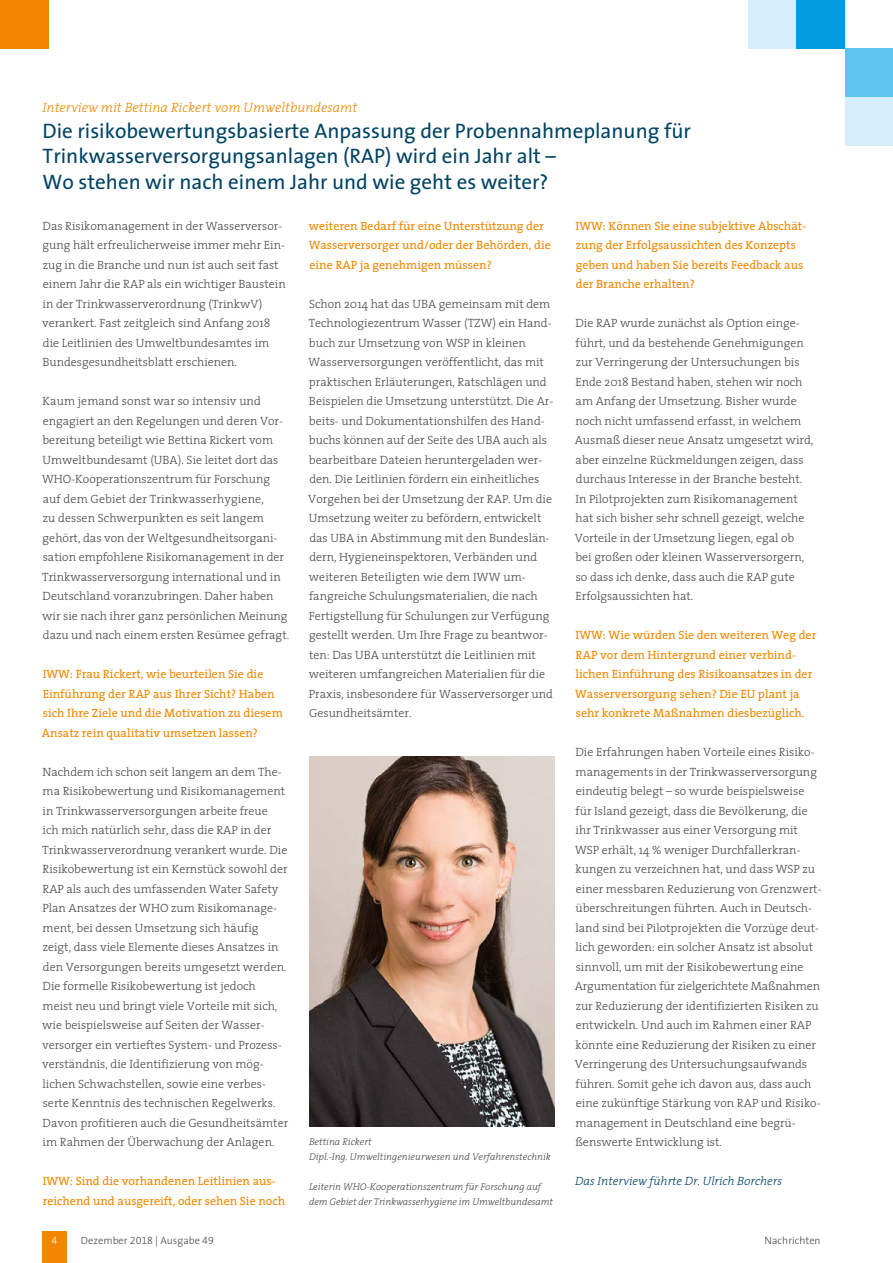
<style>
.page{position:relative;width:893px;height:1263px;background:#fff}
.page>*{position:absolute;margin:0;border:0;box-sizing:border-box;transform-origin:0 0}
.Headline_Innenteil{font:21px "The Sans 5";color:#004464}
.t1{font:italic 300 13.5px "The Serif 3";color:#f18700}
.Fliesstext{font:300 12px/19.5px "The Serif 3";color:#494948}
.Fliesstext-2{font:12px/19.5px "The Serif 5";color:#f18700}
.Fliesstext-3{font:italic 300 12px "The Serif 3";color:#004464}
.Fliesstext-4{font:300 10.5px "The Sans 3";color:#494948}
.t2{font:10.5px "The Sans 3 Light Expert";color:#fff}
.Bildunterschrift{font:italic 300 9.75px/15px "The Serif 3";color:#494948}
.s1{font-family:"The Sans 3 Light Expert";font-weight:400}
</style>
<div class="page">
<div style="left:43px;top:1231px;width:24px;height:32px;background:#f18700"></div>
<div style="left:0;top:0;width:49px;height:49px;background:#f18700"></div>
<div style="left:748px;top:0;width:48px;height:49px;background:#d6eefc"></div>
<div style="left:845px;top:97px;width:48px;height:49px;background:#d6eefc"></div>
<div style="left:796px;top:0;width:49px;height:49px;background:#009cdf"></div>
<div style="left:845px;top:49px;width:48px;height:48px;background:#5bc5f0"></div>
<img style="left:309px;top:756px;width:245px;height:371px">
<p class="t1" style="left:43px;top:96px;width:316px">Interview mit Bettina Rickert vom Umweltbundesamt</p>
<p class="Headline_Innenteil" style="left:43px;top:113px;width:650px">Die risikobewertungsbasierte Anpassung der Probennahmeplanung für</p>
<p class="Headline_Innenteil" style="left:43px;top:138px;width:515px">Trinkwasserversorgungsanlagen (RAP) wird ein Jahr alt –</p>
<p class="Headline_Innenteil" style="left:43px;top:164px;width:507px">Wo stehen wir nach einem Jahr und wie geht es weiter?</p>
<p class="Fliesstext" style="left:42px;top:215px;width:245px">Das Risikomanagement in der Wasserversor&shy;gung hält erfreulicherweise immer mehr Ein&shy;zug in die Branche und nun ist auch seit fast einem Jahr die RAP als ein wichtiger Baustein in der Trinkwasserverordnung (TrinkwV) verankert. Fast zeitgleich sind Anfang 2018 die Leitlinien des Umweltbundesamtes im Bundesgesundheitsblatt erschienen.</p>
<p class="Fliesstext" style="left:42px;top:391px;width:249px">Kaum jemand sonst war so intensiv und engagiert an den Regelungen und deren Vor&shy;bereitung beteiligt wie Bettina Rickert vom Umweltbundesamt (UBA). Sie leitet dort das WHO-Kooperationszentrum für Forschung auf dem Gebiet der Trinkwasserhygiene,<br>zu dessen Schwerpunkten es seit langem gehört, das von der Weltgesundheitsorgani&shy;sation empfohlene Risikomanagement in der Trinkwasserversorgung international und in Deutschland voranzubringen. Daher haben wir sie nach ihrer ganz persönlichen Meinung dazu und nach einem ersten Resümee gefragt.</p>
<p class="Fliesstext-2" style="left:42px;top:664px;width:242px">IWW: Frau Rickert, wie beurteilen Sie die Einführung der RAP aus Ihrer Sicht? Haben sich Ihre Ziele und die Motivation zu diesem Ansatz rein qualitativ umsetzen lassen?</p>
<p class="Fliesstext" style="left:42px;top:761px;width:248px">Nachdem ich schon seit langem an dem The&shy;ma Risikobewertung und Risikomanagement in Trinkwasserversorgungen arbeite freue<br>ich mich natürlich sehr, dass die RAP in der Trinkwasserverordnung verankert wurde. Die Risikobewertung ist ein Kernstück sowohl der RAP als auch des umfassenden Water Safety Plan Ansatzes der WHO zum Risikomanage&shy;ment, bei dessen Umsetzung sich häufig zeigt, dass viele Elemente dieses Ansatzes in den Versorgungen bereits umgesetzt werden.<br>Die formelle Risikobewertung ist jedoch meist neu und bringt viele Vorteile mit sich, wie beispielsweise auf Seiten der Wasser&shy;versorger ein vertieftes System- und Prozess&shy;verständnis, die Identifizierung von mög&shy;lichen Schwachstellen, sowie eine verbes&shy;serte Kenntnis des technischen Regelwerks.<br>Davon profitieren auch die Gesundheitsämter im Rahmen der Überwachung der Anlagen.</p>
<p class="Fliesstext-2" style="left:43px;top:1171px;width:244px">IWW: Sind die vorhandenen Leitlinien aus&shy;reichend und ausgereift, oder sehen Sie noch</p>
<p class="t2" style="left:52px;top:1231px;width:7px">4</p>
<p class="Fliesstext-4" style="left:81px;top:1231px;width:134px">Dezember <span class="s1">2018</span> | Ausgabe <span class="s1">49</span></p>
<p class="Fliesstext-2" style="left:309px;top:215px;width:244px">weiteren Bedarf für eine Unterstützung der<br>Wasserversorger und/oder der Behörden, die eine RAP ja genehmigen müssen?</p>
<p class="Fliesstext" style="left:308px;top:293px;width:247px">Schon 2014 hat das UBA gemeinsam mit dem Technologiezentrum Wasser (TZW) ein Hand&shy;buch zur Umsetzung von WSP in kleinen Wasserversorgungen veröffentlicht, das mit praktischen Erläuterungen, Ratschlägen und Beispielen die Umsetzung unterstützt. Die Ar&shy;beits- und Dokumentationshilfen des Hand&shy;buchs können auf der Seite des UBA auch als bearbeitbare Dateien heruntergeladen wer&shy;den. Die Leitlinien fördern ein einheitliches Vorgehen bei der Umsetzung der RAP. Um die Umsetzung weiter zu befördern, entwickelt das UBA in Abstimmung mit den Bundeslän&shy;dern, Hygieneinspektoren, Verbänden und weiteren Beteiligten wie dem IWW um&shy;fangreiche Schulungsmaterialien, die nach Fertigstellung für Schulungen zur Verfügung gestellt werden. Um Ihre Frage zu beantwor&shy;ten: Das UBA unterstützt die Leitlinien mit weiteren umfangreichen Materialien für die Praxis, insbesondere für Wasserversorger und Gesundheitsämter.</p>
<p class="Bildunterschrift" style="left:309px;top:1133px;width:64px">Bettina Rickert</p>
<p class="Bildunterschrift" style="left:309px;top:1148px;width:243px">Dipl.-Ing. Umweltingenieurwesen und Verfahrenstechnik</p>
<p class="Bildunterschrift" style="left:309px;top:1178px;width:246px">Leiterin WHO-Kooperationszentrum für Forschung auf dem Gebiet der Trinkwasserhygiene im Umweltbundesamt</p>
<p class="Fliesstext-2" style="left:576px;top:215px;width:232px">IWW: Können Sie eine subjektive Abschät&shy;zung der Erfolgsaussichten des Konzepts geben und haben Sie bereits Feedback aus der Branche erhalten?</p>
<p class="Fliesstext" style="left:575px;top:313px;width:240px">Die RAP wurde zunächst als Option einge&shy;führt, und da bestehende Genehmigungen zur Verringerung der Untersuchungen bis Ende 2018 Bestand haben, stehen wir noch am Anfang der Umsetzung. Bisher wurde noch nicht umfassend erfasst, in welchem Ausmaß dieser neue Ansatz umgesetzt wird, aber einzelne Rückmeldungen zeigen, dass durchaus Interesse in der Branche besteht.<br>In Pilotprojekten zum Risikomanagement hat sich bisher sehr schnell gezeigt, welche Vorteile in der Umsetzung liegen, egal ob bei großen oder kleinen Wasserversorgern, so dass ich denke, dass auch die RAP gute Erfolgsaussichten hat.</p>
<p class="Fliesstext-2" style="left:575px;top:625px;width:243px">IWW: Wie würden Sie den weiteren Weg der RAP vor dem Hintergrund einer verbind&shy;lichen Einführung des Risikoansatzes in der Wasserversorgung sehen? Die EU plant ja sehr konkrete Maßnahmen diesbezüglich.</p>
<p class="Fliesstext" style="left:575px;top:742px;width:248px">Die Erfahrungen haben Vorteile eines Risiko&shy;managements in der Trinkwasserversorgung eindeutig belegt – so wurde beispielsweise für Island gezeigt, dass die Bevölkerung, die ihr Trinkwasser aus einer Versorgung mit WSP erhält, 14 % weniger Durchfallerkran&shy;kungen zu verzeichnen hat, und dass WSP zu einer messbaren Reduzierung von Grenzwert&shy;überschreitungen führten. Auch in Deutsch&shy;land sind bei Pilotprojekten die Vorzüge deut&shy;lich geworden: ein solcher Ansatz ist absolut sinnvoll, um mit der Risikobewertung eine Argumentation für zielgerichtete Maßnahmen zur Reduzierung der identifizierten Risiken zu entwickeln. Und auch im Rahmen einer RAP könnte eine Reduzierung der Risiken zu einer Verringerung des Untersuchungsaufwands führen. Somit gehe ich davon aus, dass auch eine zukünftige Stärkung von RAP und Risiko&shy;management in Deutschland eine begrü&shy;ßenswerte Entwicklung ist.</p>
<p class="Fliesstext-3" style="left:575px;top:1171px;width:208px">Das Interview führte Dr. Ulrich Borchers</p>
<p class="Fliesstext-4" style="left:765px;top:1231px;width:58px">Nachrichten</p>
</div>
